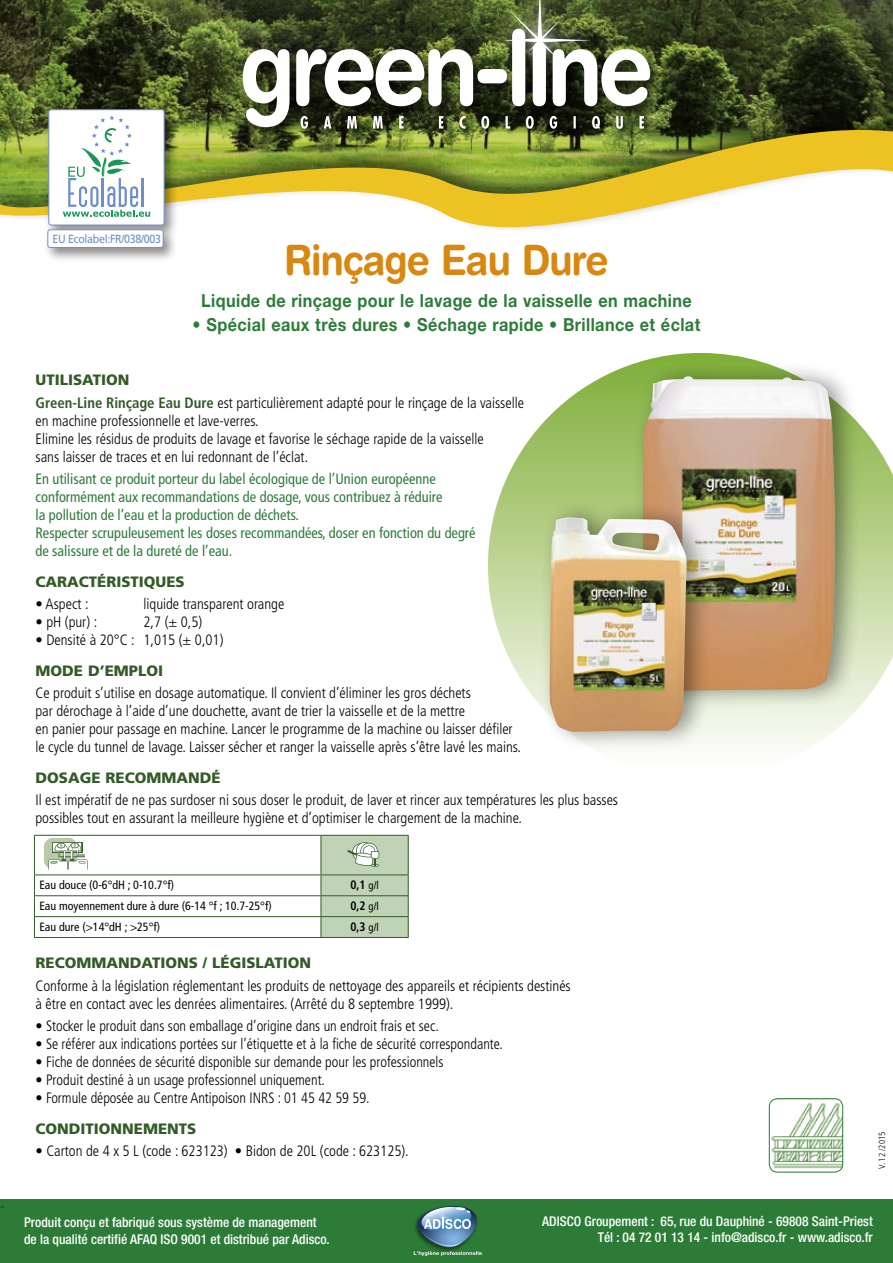
<style>
.page{position:relative;width:893px;height:1263px;background:#fff}
.page>*{position:absolute;margin:0;border:0;box-sizing:border-box;transform-origin:0 0}
.t1{font:700 42px "Helvetica Rounded";letter-spacing:-.025em;color:#d88811;scale:.9 1}
.t2{font:700 18px "Helvetica Neue";letter-spacing:.025em;color:#2c7c38;scale:.9 1}
.t3{font:300 condensed 15px/18px "Frutiger";color:#000}
.t4{font:300 condensed 15px "Frutiger";color:#000;scale:.95 1}
.t5{font:condensed 15px/18px "Frutiger";color:#2c7c38;scale:.96 1}
.t6{font:900 15px "Frutiger";color:#335b28}
.t7{font:500 condensed 13.5px/16.2px "Helvetica Neue";color:#fff;text-align:right}
.t8{font:700 condensed 12.3px "Frutiger";color:#000;scale:.95 1}
.t9{font:condensed 12px "Frutiger";color:#000}
.t10{font:11.85px "Frutiger";letter-spacing:-.025em;color:#6f8ec8;scale:.9 1}
.t11{font:300 condensed 9px "Frutiger";color:#000}
.s1{font-weight:900;font-stretch:normal;color:#335b28}
.s2{font-weight:700;color:#335b28}
.s3{font-weight:400;font-size:11.1px}
</style>
<div class="page">
<img style="left:0;top:0;width:893px;height:107px">
<div style="left:0;top:107px;width:893px;height:125px;background:#000;opacity:.6"></div>
<svg style="left:0;top:115px;width:893px;height:117px"></svg>
<div style="left:0;top:1199px;width:893px;height:64px;background:#2c7c38"></div>
<svg style="left:413px;top:1206px;width:69px;height:50px"></svg>
<div style="left:237px;top:0;width:431px;height:142px;background:#000;opacity:.75"></div>
<svg style="left:243px;top:49px;width:47px;height:78px"></svg>
<svg style="left:296px;top:49px;width:177px;height:57px"></svg>
<div style="left:477px;top:69px;width:30px;height:14px;background:#fff;border-radius:7px"></div>
<img style="left:485px;top:0;width:19px;height:99px">
<svg style="left:504px;top:0;width:146px;height:106px"></svg>
<div style="left:298px;top:113px;width:353px;height:22px;background:#000;opacity:.85"></div>
<img style="left:301px;top:116px;width:343px;height:13px">
<div style="left:43px;top:105px;width:135px;height:156px;background:#000;opacity:.45"></div>
<div style="left:49px;top:110px;width:115px;height:115px;background:#fff;border-radius:2px"></div>
<div style="left:48px;top:109px;width:117px;height:117px;border:1px solid #6f8ec8;border-radius:2px"></div>
<svg style="left:63px;top:115px;width:87px;height:102px"></svg>
<hr style="left:141px;top:178px;width:3px;height:29px;background:#6f8ec8">
<div style="left:48px;top:230px;width:115px;height:17px;background:#fff;border-radius:2px"></div>
<div style="left:47px;top:229px;width:117px;height:19px;border:1px solid #6f8ec8;border-radius:2px"></div>
<svg style="left:488px;top:353px;width:405px;height:396px"></svg>
<div style="left:632px;top:357px;width:229px;height:350px;background:#000;opacity:.4"></div>
<img style="left:643px;top:376px;width:192px;height:315px">
<div style="left:538px;top:498px;width:175px;height:251px;background:#000;opacity:.4"></div>
<img style="left:549px;top:517px;width:137px;height:215px">
<img style="left:769px;top:1100px;width:74px;height:72px">
<div style="left:769px;top:1098px;width:74px;height:74px;border:1px solid #2c7c38;border-radius:8px"></div>
<hr style="left:34px;top:937px;width:287px;height:1px;background:#335b28">
<hr style="left:321px;top:937px;width:88px;height:1px;background:#335b28">
<svg style="left:34px;top:835px;width:375px;height:102px"></svg>
<p class="t10" style="left:52px;top:231px;width:122px">EU Ecolabel:FR/038/003</p>
<h1 class="t1" style="left:284px;top:235px;width:362px">Rinçage Eau Dure</h1>
<p class="t2" style="left:201px;top:290px;width:547px">Liquide de rinçage pour le lavage de la vaisselle en machine</p>
<p class="t2" style="left:193px;top:313px;width:566px">• Spécial eaux très dures • Séchage rapide • Brillance et éclat</p>
<p class="t3" style="left:36px;top:369px;width:490px;line-height:22.2px"><span class="s1">UTILISATION<br></span><span class="s2">Green-Line Rinçage Eau Dure</span> est particulièrement adapté pour le rinçage de la vaisselle</p>
<p class="t3" style="left:36px;top:412px;width:450px">en machine professionnelle et lave-verres.<br>Elimine les résidus de produits de lavage et favorise le séchage rapide de la vaisselle sans laisser de traces et en lui redonnant de l’éclat.</p>
<p class="t5" style="left:36px;top:470px;width:460px">En utilisant ce produit porteur du label écologique de l’Union européenne conformément aux recommandations de dosage, vous contribuez à réduire<br>la pollution de l’eau et la production de déchets.<br>Respecter scrupuleusement les doses recommandées, doser en fonction du degré de salissure et de la dureté de l’eau.</p>
<p class="t6" style="left:36px;top:572px;width:89px">CARACTÉRISTI</p>
<p class="t6" style="left:144px;top:572px;width:41px">QUES</p>
<p class="t3" style="left:36px;top:595px;width:55px">• Aspect :</p>
<p class="t3" style="left:144px;top:595px;width:142px">liquide transparent orange</p>
<p class="t3" style="left:36px;top:613px;width:63px">• pH (pur) :</p>
<p class="t3" style="left:144px;top:613px;width:60px">2,7 (± 0,5)</p>
<p class="t3" style="left:36px;top:631px;width:189px">• Densité à 20°C : 1,015 (± 0,01)</p>
<p class="t6" style="left:36px;top:661px;width:112px">MODE D’EMPLOI</p>
<p class="t3" style="left:36px;top:684px;width:487px">Ce produit s’utilise en dosage automatique. Il convient d’éliminer les gros déchets<br>par dérochage à l’aide d’une douchette, avant de trier la vaisselle et de la mettre<br>en panier pour passage en machine. Lancer le programme de la machine ou laisser défiler le cycle du tunnel de lavage. Laisser sécher et ranger la vaisselle après s’être lavé les mains.</p>
<p class="t6" style="left:36px;top:768px;width:81px">DOSAGE REC</p>
<p class="t6" style="left:135px;top:768px;width:76px">OMMANDÉ</p>
<p class="t3" style="left:36px;top:791px;width:584px">Il est impératif de ne pas surdoser ni sous doser le produit, de laver et rincer aux températures les plus basses possibles tout en assurant la meilleure hygiène et d’optimiser le chargement de la machine.</p>
<p class="t6" style="left:0;top:1197px;width:6px">-</p>
<p class="t9" style="left:39px;top:878px;width:136px">Eau douce (0-6°dH ; 0-10.7°f)</p>
<p class="t8" style="left:350px;top:877px;width:31px">0,1 <span class="s3">g/l</span></p>
<p class="t9" style="left:39px;top:898px;width:234px">Eau moyennement dure à dure (6-14 °f ; 10.7-25°f)</p>
<p class="t8" style="left:350px;top:898px;width:31px">0,2 <span class="s3">g/l</span></p>
<p class="t9" style="left:39px;top:919px;width:122px">Eau dure (&gt;14°dH ; &gt;25°f)</p>
<p class="t8" style="left:350px;top:919px;width:31px">0,3 <span class="s3">g/l</span></p>
<p class="t6" style="left:36px;top:954px;width:11px">REC</p>
<p class="t6" style="left:65px;top:954px;width:175px">OMMANDATIONS / LÉGISLATION</p>
<p class="t3" style="left:36px;top:977px;width:537px">Conforme à la législation réglementant les produits de nettoyage des appareils et récipients destinés à être en contact avec les denrées alimentaires. (Arrêté du 8 septembre 1999).</p>
<p class="t4" style="left:36px;top:1017px;width:426px">• Stocker le produit dans son emballage d’origine dans un endroit frais et sec.</p>
<p class="t4" style="left:36px;top:1035px;width:493px">• Se référer aux indications portées sur l’étiquette et à la fiche de sécurité correspondante.</p>
<p class="t4" style="left:36px;top:1053px;width:431px">• Fiche de données de sécurité disponible sur demande pour les professionnels</p>
<p class="t4" style="left:36px;top:1071px;width:306px">• Produit destiné à un usage professionnel uniquement.</p>
<p class="t4" style="left:36px;top:1089px;width:353px">• Formule déposée au Centre Antipoison INRS : 01 45 42 59 59.</p>
<p class="t6" style="left:36px;top:1119px;width:110px">CONDITIONNEME</p>
<p class="t6" style="left:167px;top:1119px;width:31px">NTS</p>
<p class="t3" style="left:36px;top:1142px;width:375px">• Carton de 4 x 5 L (code : 623123) • Bidon de 20L (code : 623125).</p>
<p class="t11" style="left:877px;top:1169px;width:39px;rotate:-90deg">V. 12 /2015</p>
<p class="t7" style="left:24px;top:1214px;width:307px;text-align:left">Produit conçu et fabriqué sous système de management de la qualité certifié AFAQ ISO 9001 et distribué par Adisco.</p>
<p class="t7" style="left:542px;top:1213px;width:332px">ADISCO Groupement : 65, rue du Dauphiné - 69808 Saint-Priest<br>Tél : 04 72 01 13 14 - info@adisco.fr - www.adisco.fr</p>
</div>
